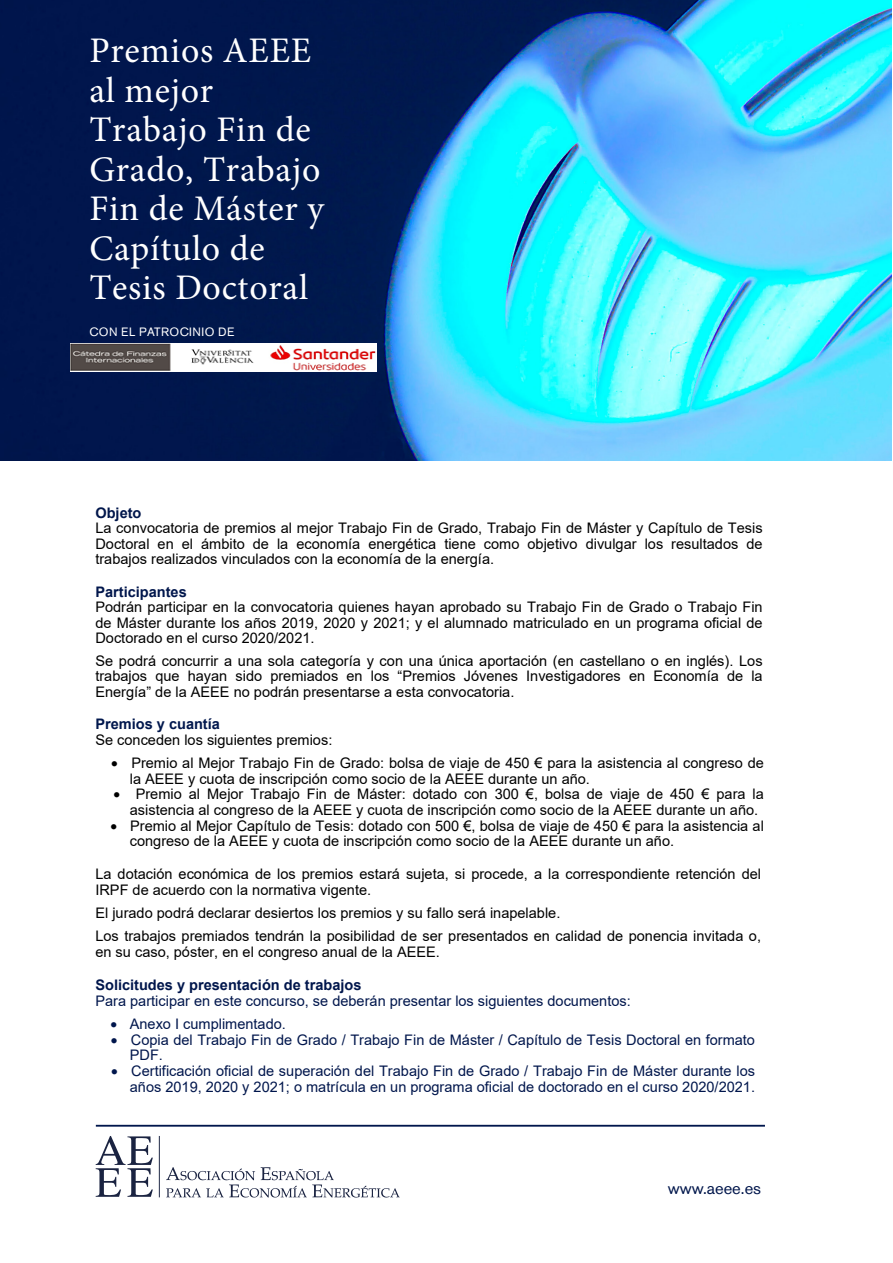
<style>
.page{position:relative;width:893px;height:1263px;background:#fff}
.page>*{position:absolute;margin:0;border:0;box-sizing:border-box;transform-origin:0 0}
.t1{font:36px/39.5px "Minion Pro";letter-spacing:.02em;color:#fff}
.Heading_2{font:16.5px "Akzidenz Grotesk BE";color:#00164b}
.Heading_2-2{font:14.55px/15.3px "Arial";color:#000}
.Heading_2-3{font:14.55px/15.8px "Arial";color:#00164c}
.t2{font:12px "Akzidenz Grotesk BE";letter-spacing:.04em;color:#fff}
.s1{font-weight:700;color:#00164b}
.s2{font-weight:700;color:#00164c}
.s3{font-weight:700;color:#00174d}
.s4{font-weight:700}
</style>
<div class="page">
<img style="left:0;top:1px;width:891px;height:459px">
<hr style="left:96px;top:1125px;width:669px;height:2px;background:#00164c">
<svg style="left:159px;top:1136px;width:1px;height:61px"></svg>
<svg style="left:96px;top:1136px;width:57px;height:61px"></svg>
<svg style="left:166px;top:1167px;width:234px;height:30px"></svg>
<img style="left:71px;top:343px;width:306px;height:28px">
<p class="t1" style="left:89px;top:31px;width:236px">Premios AEEE al mejor<br>Trabajo Fin de<br>Grado, Trabajo<br>Fin de Máster y<br>Capítulo de<br>Tesis Doctoral</p>
<p class="t2" style="left:89px;top:325px;width:147px">CON EL PATROCINIO DE</p>
<p class="Heading_2-2" style="left:95px;top:505px;width:669px"><span class="s1">Objeto<br></span>La convocatoria de premios al mejor Trabajo Fin de Grado, Trabajo Fin de Máster y Capítulo de Tesis Doctoral en el ámbito de la economía energética tiene como objetivo divulgar los resultados de trabajos realizados vinculados con la economía de la energía.</p>
<p class="Heading_2-2" style="left:95px;top:584px;width:669px"><span class="s2">Participantes<br></span>Podrán participar en la convocatoria quienes hayan aprobado su Trabajo Fin de Grado o Trabajo Fin de Máster durante los años 2019, 2020 y 2021; y el alumnado matriculado en un programa oficial de Doctorado en el curso 2020/2021.</p>
<p class="Heading_2-2" style="left:95px;top:653px;width:669px;text-align:justify">Se podrá concurrir a una sola categoría y con una única aportación (en castellano o en inglés). Los trabajos que hayan sido premiados en los “Premios Jóvenes Investigadores en Economía de la Energía” de la AEEE no podrán presentarse a esta convocatoria.</p>
<p class="Heading_2-2" style="left:95px;top:716px;width:238px"><span class="s3">Premios y cuantía<br></span>Se conceden los siguientes premios:</p>
<p class="Heading_2-2" style="left:130px;top:755px;width:636px;line-height:15.8px;text-indent:-19px">• Premio al Mejor Trabajo Fin de Grado: bolsa de viaje de 450 € para la asistencia al congreso de la AEEE y cuota de inscripción como socio de la AEEE durante un año.</p>
<p class="Heading_2-2" style="left:130px;top:786px;width:636px;line-height:15.8px;text-indent:-16px">• Premio al Mejor Trabajo Fin de Máster: dotado con 300 €, bolsa de viaje de 450 € para la asistencia al congreso de la AEEE y cuota de inscripción como socio de la AEEE durante un año.</p>
<p class="Heading_2-2" style="left:130px;top:818px;width:636px;line-height:15.8px;text-indent:-19px">• Premio al Mejor Capítulo de Tesis: dotado con 500 €, bolsa de viaje de 450 € para la asistencia al congreso de la AEEE y cuota de inscripción como socio de la AEEE durante un año.</p>
<p class="Heading_2-2" style="left:95px;top:866px;width:667px;line-height:15.8px">La dotación económica de los premios estará sujeta, si procede, a la correspondiente retención del<br>IRPF de acuerdo con la normativa vigente.</p>
<p class="Heading_2-2" style="left:95px;top:901px;width:667px;line-height:23.2px">El jurado podrá declarar desiertos los premios y su fallo será inapelable.<br>Los trabajos premiados tendrán la posibilidad de ser presentados en calidad de ponencia invitada o,</p>
<p class="Heading_2-2" style="left:95px;top:944px;width:346px">en su caso, póster, en el congreso anual de la AEEE.</p>
<p class="Heading_2-3" style="left:95px;top:977px;width:537px"><span class="s4">Solicitudes y presentación de trabajos<br></span>Para participar en este concurso, se deberán presentar los siguientes documentos:</p>
<p class="Heading_2-3" style="left:110px;top:1016px;width:177px">• Anexo I cumplimentado.</p>
<p class="Heading_2-3" style="left:130px;top:1031px;width:627px;text-indent:-19px">• Copia del Trabajo Fin de Grado / Trabajo Fin de Máster / Capítulo de Tesis Doctoral en formato<br>PDF.</p>
<p class="Heading_2-3" style="left:111px;top:1063px;width:645px;text-align:right">• Certificación oficial de superación del Trabajo Fin de Grado / Trabajo Fin de Máster durante los años 2019, 2020 y 2021; o matrícula en un programa oficial de doctorado en el curso 2020/2021.</p>
<p class="Heading_2" style="left:668px;top:1178px;width:95px">www.aeee.es</p>
</div>
